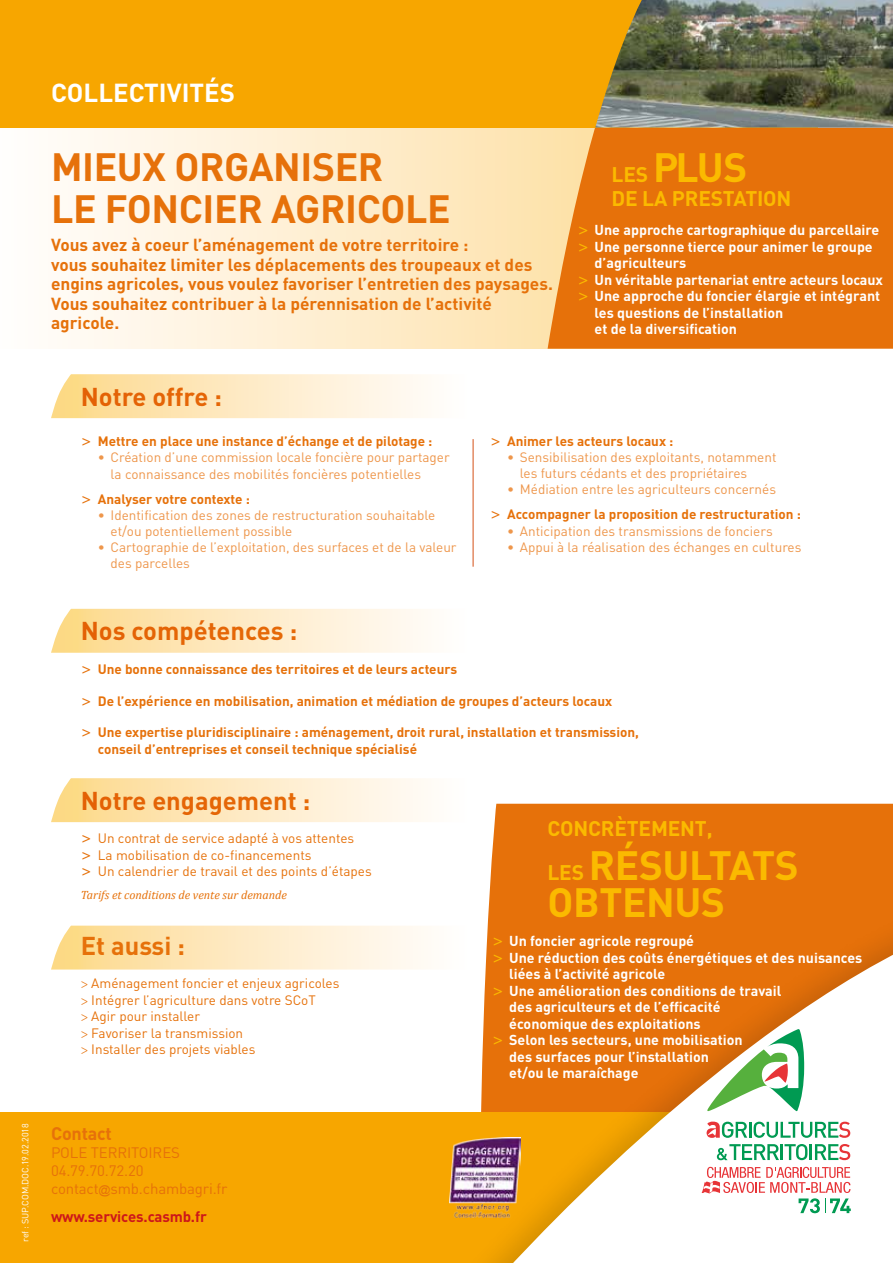
<style>
.page{position:relative;width:893px;height:1263px;background:#fff}
.page>*{position:absolute;margin:0;border:0;box-sizing:border-box;transform-origin:0 0}
.t1{font:700 40.5px/37.5px "DIN";letter-spacing:-.01em;color:#fbba00}
.t2{font:700 39px/42px "DIN";letter-spacing:-.01em;color:#e6710a}
.t3{font:700 25.8px "DIN";color:#fff}
.t4{font:700 25.5px "DIN";color:#e6710a}
.t5{font:700 21px "DIN";letter-spacing:-.01em;color:#fbba00}
.t6{font:700 18px "DIN";letter-spacing:-.01em;color:#e6710a}
.t7{font:700 17.25px/19.5px "DIN";color:#e6710a}
.t8{font:15px/18px "DIN";letter-spacing:-.01em;color:#e6710a}
.t9{font:700 15px "DIN";letter-spacing:-.01em;color:#cd171a}
.t10{font:700 14.25px "DIN";color:#fff}
.t11{font:700 13.5px/16.5px "DIN";color:#e6710a}
.t12{font:13.5px/16.2px "DIN";color:#ee964b}
.t13{font:13.5px/16.5px "DIN";color:#e6710a}
.t14{font:italic 12px "Cambria";color:#e6710a}
.t15{font:9px "DIN";letter-spacing:-.01em;color:#fff}
.s1{font-size:21px}
.s2{font-family:"Verdana";font-weight:400;color:#fbba00}
.s3{font-family:"Verdana";font-weight:400}
.s4{font-weight:400;color:#ee964b}
.s5{font-family:"Verdana"}
.s6{font-family:"Minion Pro"}
.s7{font-family:"Arial";font-size:12px}
</style>
<div class="page">
<svg style="left:62px;top:128px;width:486px;height:221px;background:#feefd2"></svg>
<div style="left:548px;top:128px;width:345px;height:221px;background:#e6710a"></div>
<div style="left:0;top:0;width:817px;height:128px;background:#f7a600"></div>
<div style="left:489px;top:804px;width:404px;height:88px;background:#e6710a"></div>
<img style="left:595px;top:0;width:298px;height:128px">
<svg style="left:51px;top:926px;width:377px;height:43px;background:#feeac3"></svg>
<div style="left:0;top:1112px;width:771px;height:151px;background:#f7a600"></div>
<div style="left:456px;top:892px;width:437px;height:371px;background:#000;opacity:.16"></div>
<svg style="left:492px;top:921px;width:401px;height:342px"></svg>
<svg style="left:51px;top:374px;width:377px;height:44px;background:#feeac3"></svg>
<svg style="left:51px;top:609px;width:377px;height:44px;background:#feeac3"></svg>
<svg style="left:51px;top:778px;width:377px;height:44px;background:#feeac3"></svg>
<svg style="left:717px;top:1144px;width:133px;height:16px"></svg>
<svg style="left:707px;top:1121px;width:143px;height:17px"></svg>
<svg style="left:707px;top:1029px;width:97px;height:82px"></svg>
<svg style="left:702px;top:1167px;width:149px;height:46px"></svg>
<hr style="left:473px;top:439px;width:1px;height:128px;background:#d45017">
<img style="left:450px;top:1137px;width:70px;height:81px">
<p class="t15" style="left:20px;top:1242px;width:120px;rotate:-90deg">ref : SUP.COM.DOC.19.02.2018</p>
<h3 class="t3" style="left:51px;top:76px;width:186px">COLLECTIVITÉS</h3>
<h2 class="t2" style="left:51px;top:144px;width:401px">MIEUX ORGANISER<br>LE FONCIER AGRICOLE</h2>
<p class="t7" style="left:51px;top:235px;width:503px">Vous avez à coeur l’aménagement de votre territoire :<br>vous souhaitez limiter les déplacements des troupeaux et des engins agricoles, vous voulez favoriser l’entretien des paysages.<br>Vous souhaitez contribuer à la pérennisation de l’activité agricole.</p>
<h1 class="t1" style="left:612px;top:147px;width:137px"><span class="s1">LES</span> PLUS</h1>
<h3 class="t5" style="left:612px;top:185px;width:181px">DE LA PRESTATION</h3>
<p class="t10" style="left:578px;top:221px;width:303px"><span class="s2">&gt;</span> Une approche cartographique du parcellaire</p>
<p class="t10" style="left:578px;top:237px;width:297px"><span class="s2">&gt;</span> Une personne tierce pour animer le groupe</p>
<p class="t10" style="left:595px;top:254px;width:93px">d’agriculteurs</p>
<p class="t10" style="left:578px;top:270px;width:307px"><span class="s2">&gt;</span> Un véritable partenariat entre acteurs locaux</p>
<p class="t10" style="left:578px;top:287px;width:304px"><span class="s2">&gt;</span> Une approche du foncier élargie et intégrant</p>
<p class="t10" style="left:595px;top:303px;width:190px">les questions de l’installation</p>
<p class="t10" style="left:595px;top:320px;width:144px">et de la diversification</p>
<h3 class="t4" style="left:81px;top:380px;width:143px">Notre offre :</h3>
<p class="t11" style="left:81px;top:432px;width:353px"><span class="s3">&gt;</span> Mettre en place une instance d’échange et de pilotage :</p>
<p class="t12" style="left:111px;top:449px;width:341px;text-indent:-13px">• Création d’une commission locale foncière pour partager la connaissance des mobilités foncières potentielles</p>
<p class="t11" style="left:81px;top:490px;width:171px"><span class="s3">&gt;</span> Analyser votre contexte :</p>
<p class="t12" style="left:111px;top:507px;width:326px;text-indent:-13px">• Identification des zones de restructuration souhaitable et/ou potentiellement possible</p>
<p class="t12" style="left:111px;top:539px;width:348px;text-indent:-13px">• Cartographie de l’exploitation, des surfaces et de la valeur des parcelles</p>
<p class="t11" style="left:490px;top:432px;width:185px"><span class="s3">&gt;</span> Animer les acteurs locaux :</p>
<p class="t12" style="left:520px;top:449px;width:258px;text-indent:-13px">• Sensibilisation des exploitants, notamment les futurs cédants et des propriétaires</p>
<p class="t11" style="left:490px;top:476px;width:312px;line-height:25px;text-align:center"><span class="s4">• Médiation entre les agriculteurs concernés<br></span><span class="s3">&gt;</span> Accompagner la proposition de restructuration :</p>
<p class="t12" style="left:507px;top:522px;width:267px">• Anticipation des transmissions de fonciers</p>
<p class="t12" style="left:507px;top:538px;width:296px">• Appui à la réalisation des échanges en cultures</p>
<h3 class="t4" style="left:81px;top:614px;width:218px">Nos compétences :</h3>
<p class="t11" style="left:81px;top:660px;width:378px"><span class="s3">&gt;</span> Une bonne connaissance des territoires et de leurs acteurs</p>
<p class="t11" style="left:81px;top:692px;width:533px"><span class="s3">&gt;</span> De l’expérience en mobilisation, animation et médiation de groupes d’acteurs locaux</p>
<p class="t11" style="left:98px;top:724px;width:543px;text-indent:-17px"><span class="s3">&gt;</span> Une expertise pluridisciplinaire : aménagement, droit rural, installation et transmission, conseil d’entreprises et conseil technique spécialisé</p>
<h3 class="t4" style="left:81px;top:784px;width:231px">Notre engagement :</h3>
<p class="t13" style="left:81px;top:830px;width:292px"><span class="s5">&gt;</span> Un contrat de service adapté à vos attentes<br><span class="s5">&gt;</span> La mobilisation de co-financements<br><span class="s5">&gt;</span> Un calendrier de travail et des points d’étapes</p>
<p class="t14" style="left:81px;top:886px;width:208px">Tarifs et conditions de vente sur demande</p>
<h3 class="t4" style="left:81px;top:929px;width:106px">Et aussi :</h3>
<p class="t13" style="left:81px;top:975px;width:260px"><span class="s6">&gt;</span> Aménagement foncier et enjeux agricoles <span class="s6">&gt;</span> Intégrer l’agriculture dans votre SCoT<br><span class="s6">&gt;</span> Agir pour installer<br><span class="s6">&gt;</span> Favoriser la transmission<br><span class="s6">&gt;</span> Installer des projets viables</p>
<h3 class="t5" style="left:547px;top:815px;width:167px">CONCRÈTEMENT,</h3>
<h1 class="t1" style="left:547px;top:844px;width:253px"><span class="s1">LES</span> RÉSULTATS<br>OBTENUS</h1>
<p class="t10" style="left:492px;top:932px;width:203px"><span class="s2">&gt;</span> Un foncier agricole regroupé</p>
<p class="t10" style="left:492px;top:948px;width:372px"><span class="s2">&gt;</span> Une réduction des coûts énergétiques et des nuisances</p>
<p class="t10" style="left:509px;top:965px;width:158px">liées à l’activité agricole</p>
<p class="t10" style="left:492px;top:981px;width:291px"><span class="s2">&gt;</span> Une amélioration des conditions de travail</p>
<p class="t10" style="left:509px;top:998px;width:213px">des agriculteurs et de l’efficacité</p>
<p class="t10" style="left:509px;top:1014px;width:193px">économique des exploitations</p>
<p class="t10" style="left:492px;top:1031px;width:252px"><span class="s2">&gt;</span> Selon les secteurs, une mobilisation</p>
<p class="t10" style="left:509px;top:1047px;width:201px">des surfaces pour l’installation</p>
<p class="t10" style="left:509px;top:1064px;width:131px">et/ou le maraîchage</p>
<p class="t6" style="left:51px;top:1121px;width:62px">Contact</p>
<p class="t8" style="left:51px;top:1143px;width:178px">POLE TERRITOIRES<br>04.79.70.72.20 contact<span class="s7">@</span>smb.chambagri.fr</p>
<p class="t9" style="left:51px;top:1207px;width:157px">www.services.casmb.fr</p>
</div>
